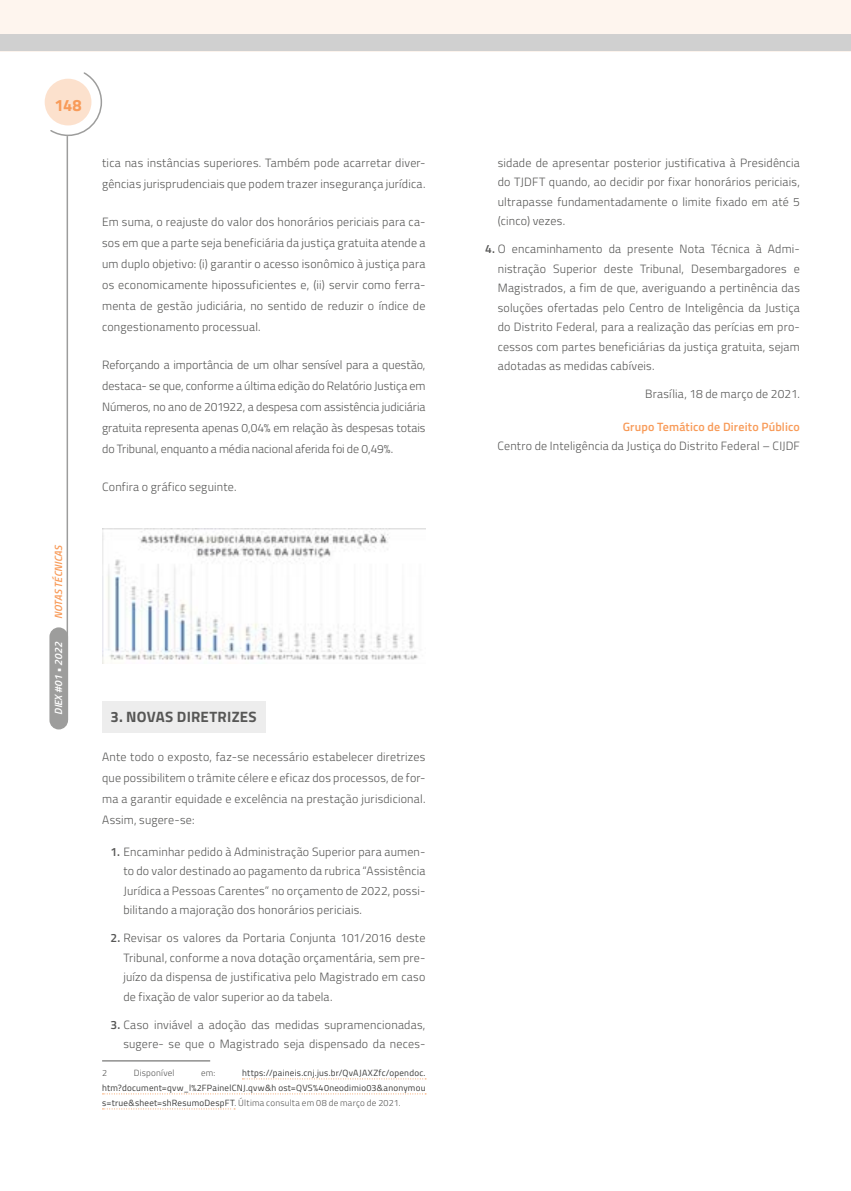
<style>
.page{position:relative;width:851px;height:1191px;background:#fff}
.page>*{position:absolute;margin:0;border:0;box-sizing:border-box;transform-origin:0 0}
.t1{font:700 16.5px "Titillium Web";color:#f89b59}
.t2{font:700 15px "Titillium Web";letter-spacing:.015em;color:#575756}
.t3{font:300 12px/19.5px "Titillium Web";letter-spacing:.015em;color:#575756;text-align:justify}
.t4{font:600 12px "Titillium Web";letter-spacing:.015em;color:#f89b59}
.t5{font:italic 600 10.5px "Titillium Web";color:#f89b59}
.t6{font:italic 600 10.5px "Titillium Web";color:#fff}
.t7{font:9px/15px "Titillium Web";letter-spacing:.025em;color:#3c3c3b;text-align:justify}
.t8{font:300 9px "Titillium Web";letter-spacing:.025em;color:#575756}
.s1{font-weight:600}
.s2{font-weight:300;color:#575756}
</style>
<div class="page">
<div style="left:49px;top:627px;width:19px;height:102px;background:#9d9d9c;border-radius:9px"></div>
<hr style="left:67px;top:136px;width:1px;height:584px;background:#9d9d9c">
<div style="left:45px;top:79px;width:46px;height:46px;background:#fce1cd;border-radius:50%"></div>
<svg style="left:49px;top:72px;width:54px;height:65px"></svg>
<div style="left:0;top:0;width:850px;height:51px;background:#fef5ee"></div>
<div style="left:0;top:34px;width:850px;height:17px;background:#d0d0d0"></div>
<div style="left:102px;top:701px;width:163px;height:31px;background:#ededed"></div>
<img style="left:102px;top:529px;width:323px;height:135px">
<hr style="left:102px;top:1060px;width:108px;height:1px;background:#575756">
<svg style="left:242px;top:1078px;width:184px;height:1px"></svg>
<svg style="left:102px;top:1093px;width:324px;height:1px"></svg>
<svg style="left:102px;top:1108px;width:133px;height:1px"></svg>
<h1 class="t1" style="left:54px;top:93px;width:29px">148</h1>
<p class="t5" style="left:50px;top:619px;width:75px;rotate:-90deg">notas técnicas</p>
<p class="t6" style="left:50px;top:715px;width:75px;rotate:-90deg">DIEX #01 • 2022</p>
<p class="t3" style="left:102px;top:151px;width:325px;line-height:21px">tica nas instâncias superiores. Também pode acarretar diver&shy;gências jurisprudenciais que podem trazer insegurança jurídica.</p>
<p class="t3" style="left:102px;top:210px;width:325px;line-height:21px">Em suma, o reajuste do valor dos honorários periciais para ca&shy;sos em que a parte seja beneficiária da justiça gratuita atende a um duplo objetivo: (i) garantir o acesso isonômico à justiça para os economicamente hipossuficientes e, (ii) servir como ferra&shy;menta de gestão judiciária, no sentido de reduzir o índice de congestionamento processual.</p>
<p class="t3" style="left:102px;top:353px;width:325px;line-height:21px">Reforçando a importância de um olhar sensível para a questão, destaca- se que, conforme a última edição do Relatório Justiça em Números, no ano de 201922, a despesa com assistência judiciária gratuita representa apenas 0,04% em relação às despesas totais do Tribunal, enquanto a média nacional aferida foi de 0,49%.</p>
<p class="t3" style="left:102px;top:476px;width:136px">Confira o gráfico seguinte.</p>
<p class="t2" style="left:111px;top:706px;width:147px">3. NOVAS DIRETRIZES</p>
<p class="t3" style="left:102px;top:745px;width:325px;line-height:21px">Ante todo o exposto, faz-se necessário estabelecer diretrizes que possibilitem o trâmite célere e eficaz dos processos, de for&shy;ma a garantir equidade e excelência na prestação jurisdicional.<br>Assim, sugere-se:</p>
<p class="t3" style="left:123px;top:841px;width:303px;text-indent:-13px"><span class="s1">1.</span> Encaminhar pedido à Administração Superior para aumen&shy;to do valor destinado ao pagamento da rubrica “Assistência Jurídica a Pessoas Carentes” no orçamento de 2022, possi&shy;bilitando a majoração dos honorários periciais.</p>
<p class="t3" style="left:123px;top:927px;width:303px;text-indent:-13px"><span class="s1">2.</span> Revisar os valores da Portaria Conjunta 101/2016 deste Tribunal, conforme a nova dotação orçamentária, sem pre&shy;juízo da dispensa de justificativa pelo Magistrado em caso de fixação de valor superior ao da tabela.</p>
<p class="t3" style="left:111px;top:1014px;width:316px;text-align:right"><span class="s1">3.</span> Caso inviável a adoção das medidas supramencionadas, sugere- se que o Magistrado seja dispensado da neces-</p>
<p class="t8" style="left:102px;top:1066px;width:7px">2</p>
<p class="t8" style="left:134px;top:1066px;width:42px">Disponível</p>
<p class="t8" style="left:201px;top:1066px;width:16px">em:</p>
<p class="t7" style="left:102px;top:1064px;width:325px;text-indent:140px">https://paineis.cnj.jus.br/QvAJAXZfc/opendoc. htm?document=qvw_l%2FPainelCNJ.qvw&amp;h ost=QVS%40neodimio03&amp;anonymou s=true&amp;sheet=shResumoDespFT<span class="s2">. Última consulta em 08 de março de 2021.</span></p>
<p class="t3" style="left:497px;top:152px;width:303px">sidade de apresentar posterior justificativa à Presidência do TJDFT quando, ao decidir por fixar honorários periciais, ultrapasse fundamentadamente o limite fixado em até 5 (cinco) vezes.</p>
<p class="t3" style="left:497px;top:239px;width:303px;text-indent:-13px"><span class="s1">4.</span> O encaminhamento da presente Nota Técnica à Admi&shy;nistração Superior deste Tribunal, Desembargadores e Magistrados, a fim de que, averiguando a pertinência das soluções ofertadas pelo Centro de Inteligência da Justiça do Distrito Federal, para a realização das perícias em pro&shy;cessos com partes beneficiárias da justiça gratuita, sejam adotadas as medidas cabíveis.</p>
<p class="t3" style="left:645px;top:384px;width:156px">Brasília, 18 de março de 2021.</p>
<p class="t4" style="left:622px;top:417px;width:179px">Grupo Temático de Direito Público</p>
<p class="t3" style="left:497px;top:435px;width:304px">Centro de Inteligência da Justiça do Distrito Federal – CIJDF</p>
</div>
